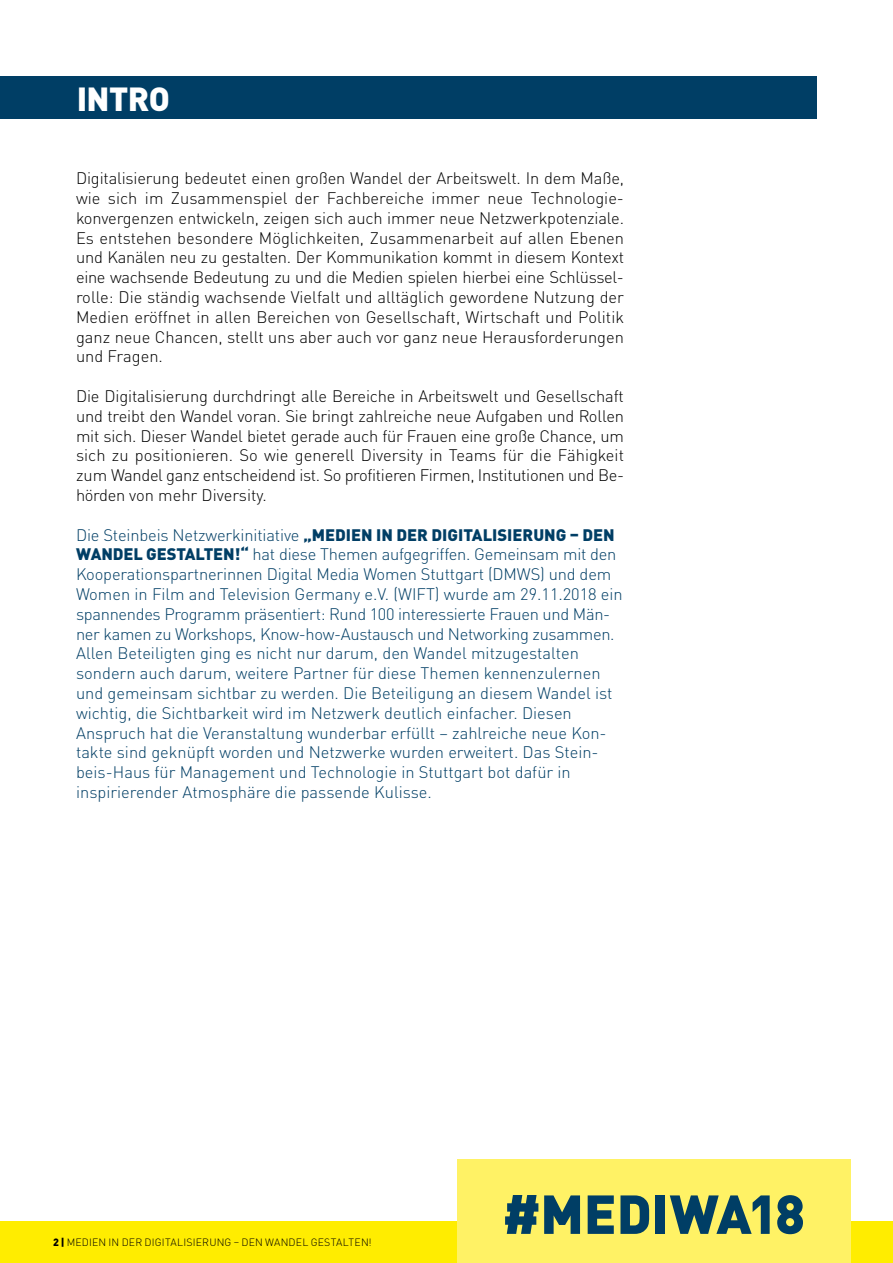
<style>
.page{position:relative;width:893px;height:1263px;background:#fff}
.page>*{position:absolute;margin:0;border:0;box-sizing:border-box;transform-origin:0 0}
.t1{font:900 54px "DINOT";letter-spacing:-.005em;color:#003e65}
.t2{font:900 33px "DINOT";letter-spacing:-.015em;color:#fff}
.t3{font:300 16.5px/19.8px "DINOT";letter-spacing:-.01em;color:#000}
.t4{font:300 16.5px/19.8px "DINOT";color:#003e65}
.t5{font:300 10.5px "DINOT";letter-spacing:.015em;color:#000}
.s1{font-weight:900}
</style>
<div class="page">
<div style="left:0;top:1222px;width:893px;height:41px;background:#ffed00"></div>
<div style="left:457px;top:1160px;width:393px;height:103px;background:#fff265"></div>
<div style="left:0;top:77px;width:816px;height:42px;background:#003e65"></div>
<h2 class="t2" style="left:77px;top:77px;width:95px">INTRO</h2>
<p class="t3" style="left:76px;top:168px;width:549px">Digitalisierung bedeutet einen großen Wandel der Arbeitswelt. In dem Maße, wie sich im Zusammenspiel der Fachbereiche immer neue Technologie&shy;konvergenzen entwickeln, zeigen sich auch immer neue Netzwerkpotenziale.<br>Es entstehen besondere Möglichkeiten, Zusammenarbeit auf allen Ebenen und Kanälen neu zu gestalten. Der Kommunikation kommt in diesem Kontext eine wachsende Bedeutung zu und die Medien spielen hierbei eine Schlüssel&shy;rolle: Die ständig wachsende Vielfalt und alltäglich gewordene Nutzung der Medien eröffnet in allen Bereichen von Gesellschaft, Wirtschaft und Politik ganz neue Chancen, stellt uns aber auch vor ganz neue Herausforderungen und Fragen.</p>
<p class="t3" style="left:76px;top:386px;width:549px;text-align:justify">Die Digitalisierung durchdringt alle Bereiche in Arbeitswelt und Gesellschaft und treibt den Wandel voran. Sie bringt zahlreiche neue Aufgaben und Rollen mit sich. Dieser Wandel bietet gerade auch für Frauen eine große Chance, um sich zu positionieren. So wie generell Diversity in Teams für die Fähigkeit zum Wandel ganz entscheidend ist. So profitieren Firmen, Institutionen und Be&shy;hörden von mehr Diversity.</p>
<p class="t4" style="left:76px;top:525px;width:548px">Die Steinbeis Netzwerkinitiative <span class="s1">„MEDIEN IN DER DIGITALISIERUNG – DEN WANDEL GESTALTEN!“</span> hat diese Themen aufgegriffen. Gemeinsam mit den Kooperationspartnerinnen Digital Media Women Stuttgart (DMWS) und dem Women in Film and Television Germany e.V. (WIFT) wurde am 29.11.2018 ein spannendes Programm präsentiert: Rund 100 interessierte Frauen und Män&shy;ner kamen zu Workshops, Know-how-Austausch und Networking zusammen.<br>Allen Beteiligten ging es nicht nur darum, den Wandel mitzugestalten sondern auch darum, weitere Partner für diese Themen kennenzulernen und gemeinsam sichtbar zu werden. Die Beteiligung an diesem Wandel ist wichtig, die Sichtbarkeit wird im Netzwerk deutlich einfacher. Diesen Anspruch hat die Veranstaltung wunderbar erfüllt – zahlreiche neue Kon&shy;takte sind geknüpft worden und Netzwerke wurden erweitert. Das Stein&shy;beis-Haus für Management und Technologie in Stuttgart bot dafür in inspirierender Atmosphäre die passende Kulisse.</p>
<p class="t5" style="left:53px;top:1236px;width:320px"><span class="s1">2 |</span> MEDIEN IN DER DIGITALISIERUNG – DEN WANDEL GESTALTEN!</p>
<h1 class="t1" style="left:502px;top:1178px;width:304px">#MEDIWA18</h1>
</div>
